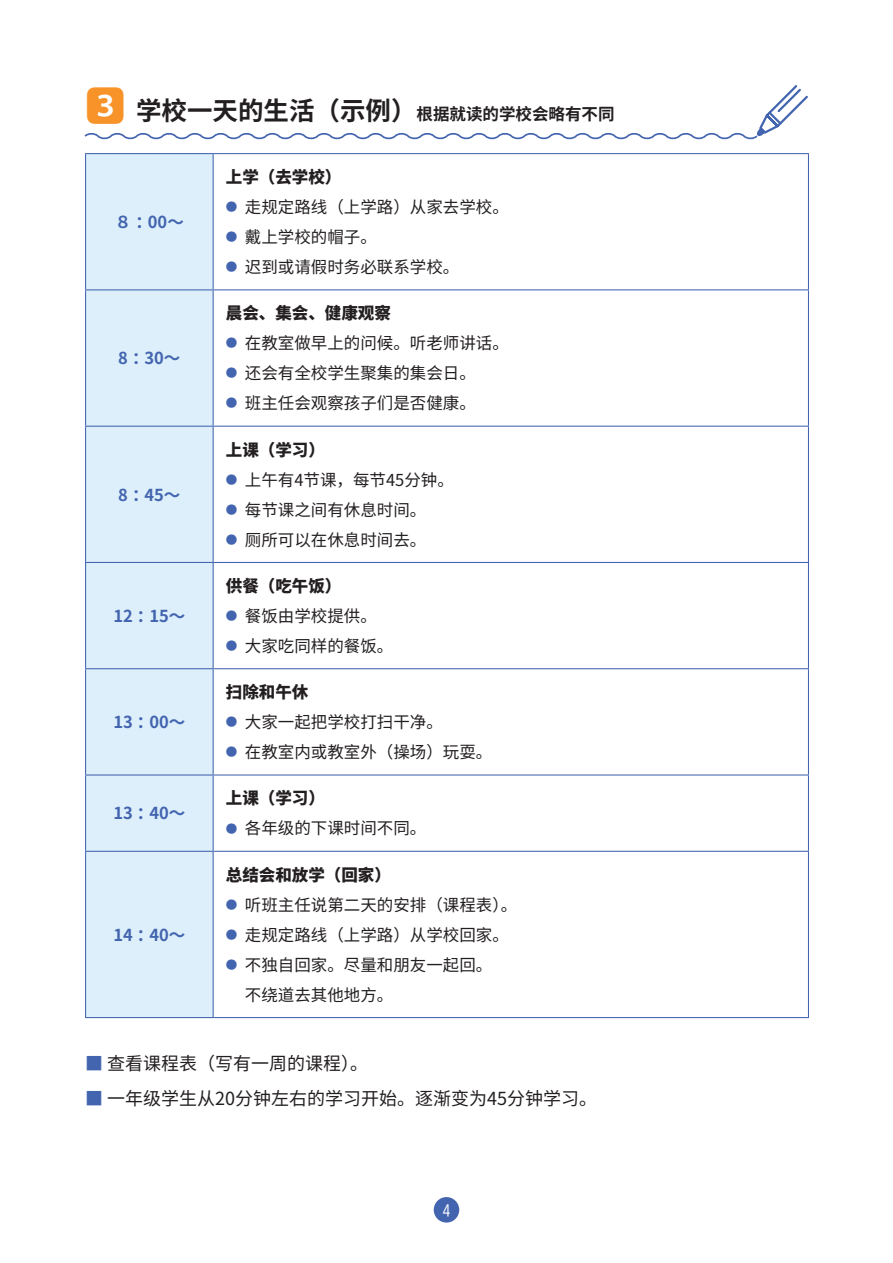
<style>
.page{position:relative;width:893px;height:1263px;background:#fff}
.page>*{position:absolute;margin:0;border:0;box-sizing:border-box;transform-origin:0 0}
.t1{font:18px "Noto Sans CJ Ksc";color:#231f20}
.t2{font:16.5px/30px "Noto Sans CJ Ksc";color:#231f20}
.t3{font:900 16.5px "Noto Sans CJ Ksc";color:#231f20}
.t4{font:700 16.5px "Noto Sans CJ Ksc";color:#4364af}
.t5{font:700 16.5px "Noto Sans CJ Ksc";color:#231f20}
.t6{font:15px "BIZ UD Gothic";color:#fff}
.s1{font-family:"Koz Go Pr 6 N";font-weight:400;font-size:40.5px;color:#f79328}
.s2{font-size:25.5px}
.s3{font-weight:700;font-size:11.55px;color:#4364af}
.s4{color:#4364af}
</style>
<div class="page">
<svg style="left:84px;top:85px;width:724px;height:55px"></svg>
<div style="left:86px;top:154px;width:127px;height:863px;background:#dceffa"></div>
<hr style="left:85px;top:153px;width:128px;height:1px;background:#4364af">
<hr style="left:85px;top:154px;width:1px;height:135px;background:#4364af">
<hr style="left:213px;top:153px;width:596px;height:1px;background:#4364af">
<hr style="left:213px;top:154px;width:1px;height:135px;background:#4364af">
<hr style="left:808px;top:154px;width:1px;height:135px;background:#4364af">
<hr style="left:85px;top:289px;width:128px;height:1px;background:#4364af">
<hr style="left:85px;top:290px;width:1px;height:136px;background:#4364af">
<hr style="left:213px;top:289px;width:596px;height:1px;background:#4364af">
<hr style="left:213px;top:290px;width:1px;height:136px;background:#4364af">
<hr style="left:808px;top:290px;width:1px;height:136px;background:#4364af">
<hr style="left:85px;top:426px;width:128px;height:1px;background:#4364af">
<hr style="left:85px;top:427px;width:1px;height:135px;background:#4364af">
<hr style="left:213px;top:426px;width:596px;height:1px;background:#4364af">
<hr style="left:213px;top:427px;width:1px;height:135px;background:#4364af">
<hr style="left:808px;top:427px;width:1px;height:135px;background:#4364af">
<hr style="left:85px;top:562px;width:128px;height:1px;background:#4364af">
<hr style="left:85px;top:563px;width:1px;height:105px;background:#4364af">
<hr style="left:213px;top:562px;width:596px;height:1px;background:#4364af">
<hr style="left:213px;top:563px;width:1px;height:105px;background:#4364af">
<hr style="left:808px;top:563px;width:1px;height:105px;background:#4364af">
<hr style="left:85px;top:668px;width:128px;height:1px;background:#4364af">
<hr style="left:85px;top:669px;width:1px;height:105px;background:#4364af">
<hr style="left:213px;top:668px;width:596px;height:1px;background:#4364af">
<hr style="left:213px;top:669px;width:1px;height:105px;background:#4364af">
<hr style="left:808px;top:669px;width:1px;height:105px;background:#4364af">
<hr style="left:85px;top:774px;width:128px;height:1px;background:#4364af">
<hr style="left:85px;top:775px;width:1px;height:76px;background:#4364af">
<hr style="left:213px;top:774px;width:596px;height:1px;background:#4364af">
<hr style="left:213px;top:775px;width:1px;height:76px;background:#4364af">
<hr style="left:808px;top:775px;width:1px;height:76px;background:#4364af">
<hr style="left:85px;top:851px;width:128px;height:1px;background:#4364af">
<hr style="left:85px;top:852px;width:1px;height:165px;background:#4364af">
<hr style="left:213px;top:851px;width:596px;height:1px;background:#4364af">
<hr style="left:213px;top:852px;width:1px;height:165px;background:#4364af">
<hr style="left:808px;top:852px;width:1px;height:165px;background:#4364af">
<hr style="left:85px;top:1017px;width:128px;height:1px;background:#4364af">
<hr style="left:213px;top:1017px;width:596px;height:1px;background:#4364af">
<div style="left:434px;top:1197px;width:25px;height:25px;background:#4364af;border-radius:50%"></div>
<p class="t5" style="left:85px;top:105px;width:531px"><span class="s1">3</span> <span class="s2">学校一天的生活（示例）</span>根据就读的学校会略有不同</p>
<p class="t4" style="left:115px;top:213px;width:70px">８：00～</p>
<p class="t4" style="left:118px;top:349px;width:64px">8 ：30～</p>
<p class="t4" style="left:118px;top:485px;width:64px">8 ：45～</p>
<p class="t4" style="left:113px;top:606px;width:73px">12 ：15～</p>
<p class="t4" style="left:113px;top:713px;width:73px">13 ：00～</p>
<p class="t4" style="left:113px;top:804px;width:73px">13 ：40～</p>
<p class="t4" style="left:113px;top:925px;width:73px">14 ：40～</p>
<p class="t3" style="left:226px;top:168px;width:117px">上学（去学校）</p>
<p class="t2" style="left:226px;top:192px;width:285px"><span class="s3">●</span> 走规定路线（上学路）从家去学校。</p>
<p class="t2" style="left:226px;top:222px;width:153px"><span class="s3">●</span> 戴上学校的帽子。</p>
<p class="t2" style="left:226px;top:252px;width:235px"><span class="s3">●</span> 迟到或请假时务必联系学校。</p>
<p class="t3" style="left:226px;top:304px;width:166px">晨会、集会、健康观察</p>
<p class="t2" style="left:226px;top:329px;width:285px"><span class="s3">●</span> 在教室做早上的问候。听老师讲话。</p>
<p class="t2" style="left:226px;top:359px;width:252px"><span class="s3">●</span> 还会有全校学生聚集的集会日。</p>
<p class="t2" style="left:226px;top:389px;width:252px"><span class="s3">●</span> 班主任会观察孩子们是否健康。</p>
<p class="t3" style="left:226px;top:440px;width:100px">上课（学习）</p>
<p class="t2" style="left:226px;top:465px;width:230px"><span class="s3">●</span> 上午有4节课，每节45分钟。</p>
<p class="t2" style="left:226px;top:495px;width:202px"><span class="s3">●</span> 每节课之间有休息时间。</p>
<p class="t2" style="left:226px;top:525px;width:202px"><span class="s3">●</span> 厕所可以在休息时间去。</p>
<p class="t3" style="left:226px;top:576px;width:117px">供餐（吃午饭）</p>
<p class="t2" style="left:226px;top:601px;width:153px"><span class="s3">●</span> 餐饭由学校提供。</p>
<p class="t2" style="left:226px;top:631px;width:169px"><span class="s3">●</span> 大家吃同样的餐饭。</p>
<p class="t3" style="left:226px;top:683px;width:84px">扫除和午休</p>
<p class="t2" style="left:226px;top:707px;width:219px"><span class="s3">●</span> 大家一起把学校打扫干净。</p>
<p class="t2" style="left:226px;top:737px;width:268px"><span class="s3">●</span> 在教室内或教室外（操场）玩耍。</p>
<p class="t3" style="left:226px;top:789px;width:100px">上课（学习）</p>
<p class="t2" style="left:226px;top:814px;width:202px"><span class="s3">●</span> 各年级的下课时间不同。</p>
<p class="t3" style="left:226px;top:865px;width:166px">总结会和放学（回家）</p>
<p class="t2" style="left:226px;top:890px;width:293px"><span class="s3">●</span> 听班主任说第二天的安排（课程表）。</p>
<p class="t2" style="left:226px;top:920px;width:285px"><span class="s3">●</span> 走规定路线（上学路）从学校回家。</p>
<p class="t2" style="left:245px;top:950px;width:249px;text-indent:-19px"><span class="s3">●</span> 不独自回家。尽量和朋友一起回。不绕道去其他地方。</p>
<p class="t1" style="left:85px;top:1054px;width:285px"><span class="s4">■</span> 查看课程表（写有一周的课程）。</p>
<p class="t1" style="left:85px;top:1088px;width:513px"><span class="s4">■</span> 一年级学生从20分钟左右的学习开始。逐渐变为45分钟学习。</p>
<p class="t6" style="left:443px;top:1203px;width:9px">4</p>
</div>
